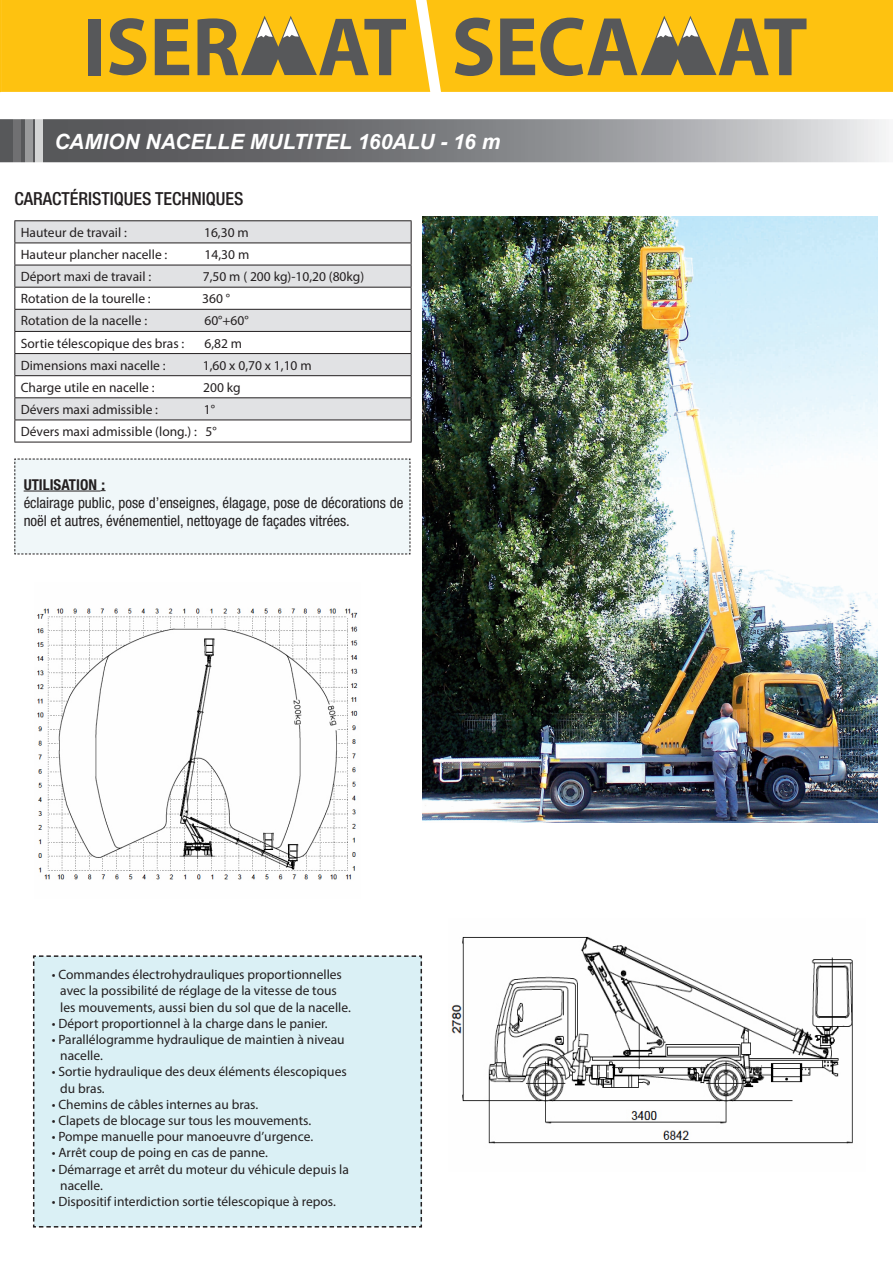
<style>
.page{position:relative;width:893px;height:1263px;background:#fff}
.page>*{position:absolute;margin:0;border:0;box-sizing:border-box;transform-origin:0 0}
.t1{font:italic 700 21px "Arial";letter-spacing:-.005em;color:#fff}
.t2{font:500 condensed 18px "Helvetica Neue";color:#231f20}
.t3{font:500 condensed 18px "Helvetica Neue";color:#fff}
.Normal_e{font:condensed 15px/18px "Helvetica Neue";color:#231f20}
.Normal_e-2{font:700 condensed 15px "Helvetica Neue";color:#231f20}
.t4{font:13.5px "Myriad Pro";color:#231f20}
.s1{font-family:"Helvetica";font-stretch:normal}
</style>
<div class="page">
<svg style="left:0;top:119px;width:886px;height:43px;background:#8a8b8d"></svg>
<svg style="left:0;top:0;width:893px;height:92px;background:#d6a925"></svg>
<div style="left:14px;top:119px;width:7px;height:46px;background:#707072"></div>
<svg style="left:25px;top:119px;width:7px;height:44px"></svg>
<div style="left:36px;top:117px;width:7px;height:47px;background:#d4d5d5"></div>
<img style="left:422px;top:217px;width:455px;height:606px">
<div style="left:32px;top:955px;width:391px;height:273px;background:#daf0f5"></div>
<img style="left:451px;top:936px;width:402px;height:208px">
<img style="left:37px;top:608px;width:321px;height:272px">
<svg style="left:15px;top:221px;width:396px;height:199px;fill:#e1e2e4"></svg>
<hr style="left:14px;top:220px;width:397px;height:1px;background:#231f20">
<hr style="left:14px;top:243px;width:397px;height:1px;background:#231f20">
<hr style="left:14px;top:265px;width:397px;height:1px;background:#231f20">
<hr style="left:14px;top:287px;width:397px;height:1px;background:#231f20">
<hr style="left:14px;top:309px;width:397px;height:1px;background:#231f20">
<hr style="left:14px;top:331px;width:397px;height:1px;background:#231f20">
<hr style="left:14px;top:353px;width:397px;height:1px;background:#231f20">
<hr style="left:14px;top:375px;width:397px;height:1px;background:#231f20">
<hr style="left:14px;top:397px;width:397px;height:1px;background:#231f20">
<hr style="left:14px;top:420px;width:397px;height:1px;background:#231f20">
<svg style="left:14px;top:221px;width:1px;height:221px"></svg>
<svg style="left:411px;top:221px;width:1px;height:221px"></svg>
<hr style="left:14px;top:442px;width:397px;height:1px;background:#231f20">
<div style="left:14px;top:458px;width:397px;height:97px;background:#f0f7f9"></div>
<p class="t1" style="left:55px;top:128px;width:447px">CAMION NACELLE MULTITEL 160ALU - 16 m</p>
<h2 class="t3" style="left:48px;top:135px;width:53px">140 cm</h2>
<p class="t2" style="left:14px;top:188px;width:231px">CARACTÉRISTIQUES TECHNIQUES</p>
<p class="t4" style="left:21px;top:224px;width:108px">Hauteur de travail :</p>
<p class="t4" style="left:204px;top:224px;width:46px">16,30 m</p>
<p class="t4" style="left:21px;top:246px;width:148px">Hauteur plancher nacelle :</p>
<p class="t4" style="left:205px;top:246px;width:46px">14,30 m</p>
<p class="t4" style="left:21px;top:268px;width:132px">Déport maxi de travail :</p>
<p class="t4" style="left:203px;top:268px;width:163px">7,50 m ( 200 kg)-10,20 (80kg)</p>
<p class="t4" style="left:21px;top:290px;width:131px">Rotation de la tourelle :</p>
<p class="t4" style="left:202px;top:290px;width:29px">360 °</p>
<p class="t4" style="left:21px;top:313px;width:128px">Rotation de la nacelle :</p>
<p class="t4" style="left:204px;top:313px;width:46px">60°+60°</p>
<p class="t4" style="left:21px;top:335px;width:165px">Sortie télescopique des bras :</p>
<p class="t4" style="left:204px;top:335px;width:39px">6,82 m</p>
<p class="t4" style="left:21px;top:357px;width:146px">Dimensions maxi nacelle :</p>
<p class="t4" style="left:203px;top:357px;width:110px">1,60 x 0,70 x 1,10 m</p>
<p class="t4" style="left:21px;top:379px;width:135px">Charge utile en nacelle :</p>
<p class="t4" style="left:203px;top:379px;width:39px">200 kg</p>
<p class="t4" style="left:21px;top:401px;width:139px">Dévers maxi admissible :</p>
<p class="t4" style="left:204px;top:401px;width:13px">1°</p>
<p class="t4" style="left:21px;top:423px;width:197px">Dévers maxi admissible (long.) : 5°</p>
<p class="Normal_e-2" style="left:24px;top:475px;width:83px">UTILISATION <span class="s1">:</span></p>
<p class="Normal_e" style="left:24px;top:493px;width:381px">éclairage public, pose d’enseignes, élagage, pose de décorations de noël et autres, événementiel, nettoyage de façades vitrées.</p>
<p class="t4" style="left:52px;top:966px;width:292px">• Commandes électrohydrauliques proportionnelles</p>
<p class="t4" style="left:60px;top:982px;width:278px">avec la possibilité de réglage de la vitesse de tous</p>
<p class="t4" style="left:60px;top:999px;width:292px">les mouvements, aussi bien du sol que de la nacelle.</p>
<p class="t4" style="left:52px;top:1015px;width:277px">• Déport proportionnel à la charge dans le panier.</p>
<p class="t4" style="left:52px;top:1031px;width:294px">• Parallélogramme hydraulique de maintien à niveau</p>
<p class="t4" style="left:60px;top:1047px;width:44px">nacelle.</p>
<p class="t4" style="left:52px;top:1063px;width:297px">• Sortie hydraulique des deux éléments élescopiques</p>
<p class="t4" style="left:60px;top:1080px;width:46px">du bras.</p>
<p class="t4" style="left:52px;top:1096px;width:208px">• Chemins de câbles internes au bras.</p>
<p class="t4" style="left:52px;top:1112px;width:261px">• Clapets de blocage sur tous les mouvements.</p>
<p class="t4" style="left:52px;top:1128px;width:263px">• Pompe manuelle pour manoeuvre d’urgence.</p>
<p class="t4" style="left:52px;top:1144px;width:218px">• Arrêt coup de poing en cas de panne.</p>
<p class="t4" style="left:52px;top:1161px;width:299px">• Démarrage et arrêt du moteur du véhicule depuis la</p>
<p class="t4" style="left:60px;top:1177px;width:44px">nacelle.</p>
<p class="t4" style="left:52px;top:1193px;width:286px">• Dispositif interdiction sortie télescopique à repos.</p>
</div>
